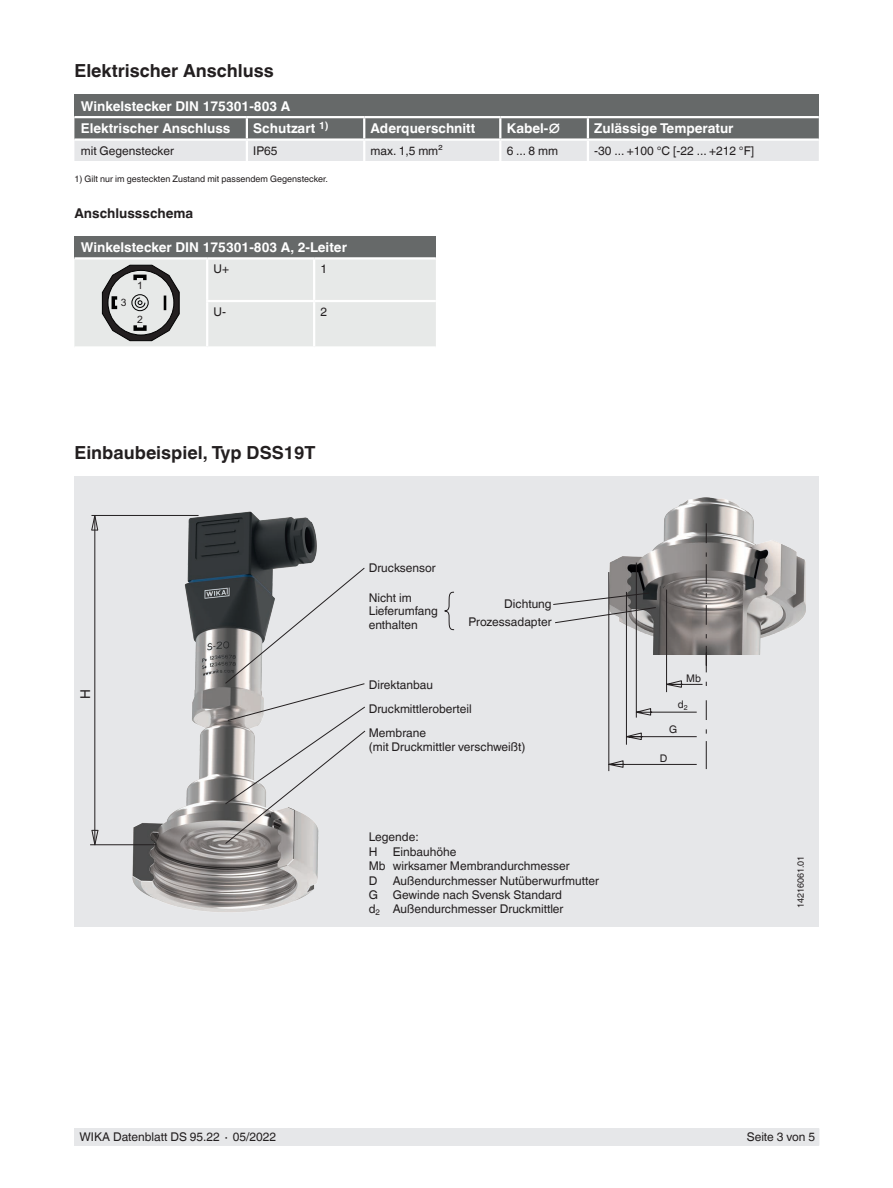
<style>
.page{position:relative;width:893px;height:1188px;background:#fff}
.page>*{position:absolute;margin:0;border:0;box-sizing:border-box;transform-origin:0 0}
.t1{font:700 18px "Helvetica World";color:#231f20}
.t2{font:700 13.5px/22.5px "Helvetica World";color:#fff}
.t3{font:700 13.5px "Helvetica World";color:#231f20}
.t4{font:13.5px "Helvetica World";color:#231f20}
.t5{font:12px/14.2px "Helvetica World";color:#231f20}
.t6{font:10.5px "Helvetica World";color:#231f20}
.t7{font:10.2px "Arial";color:#231f20}
.t8{font:9px "Helvetica World";color:#231f20}
</style>
<div class="page">
<div style="left:75px;top:1128px;width:744px;height:17px;background:#e6e7e9"></div>
<div style="left:74px;top:476px;width:745px;height:451px;background:#e6e7e9"></div>
<img style="left:665px;top:497px;width:140px;height:157px">
<svg style="left:553px;top:516px;width:154px;height:255px"></svg>
<img style="left:106px;top:511px;width:212px;height:401px">
<svg style="left:444px;top:592px;width:11px;height:38px"></svg>
<svg style="left:225px;top:567px;width:141px;height:277px"></svg>
<hr style="left:95px;top:516px;width:1px;height:328px;background:#231f20">
<svg style="left:91px;top:516px;width:7px;height:15px"></svg>
<svg style="left:91px;top:830px;width:8px;height:14px"></svg>
<hr style="left:90px;top:844px;width:66px;height:1px;background:#231f20">
<hr style="left:91px;top:515px;width:108px;height:1px;background:#231f20">
<div style="left:74px;top:95px;width:745px;height:22px;background:#666969"></div>
<svg style="left:74px;top:118px;width:745px;height:43px;background:#a7a9aa"></svg>
<hr style="left:246px;top:118px;width:2px;height:20px;background:#fff">
<hr style="left:363px;top:118px;width:2px;height:20px;background:#fff">
<hr style="left:499px;top:118px;width:2px;height:20px;background:#fff">
<hr style="left:587px;top:118px;width:2px;height:20px;background:#fff">
<hr style="left:246px;top:141px;width:2px;height:20px;background:#fff">
<hr style="left:363px;top:141px;width:2px;height:20px;background:#fff">
<hr style="left:499px;top:141px;width:2px;height:20px;background:#fff">
<hr style="left:587px;top:141px;width:2px;height:20px;background:#fff">
<hr style="left:74px;top:116px;width:173px;height:2px;background:#fff">
<hr style="left:247px;top:116px;width:117px;height:2px;background:#fff">
<hr style="left:364px;top:116px;width:136px;height:2px;background:#fff">
<hr style="left:500px;top:116px;width:88px;height:2px;background:#fff">
<hr style="left:588px;top:116px;width:231px;height:2px;background:#fff">
<hr style="left:74px;top:138px;width:173px;height:3px;background:#fff">
<hr style="left:247px;top:138px;width:117px;height:3px;background:#fff">
<hr style="left:364px;top:138px;width:136px;height:3px;background:#fff">
<hr style="left:500px;top:138px;width:88px;height:3px;background:#fff">
<hr style="left:588px;top:138px;width:231px;height:3px;background:#fff">
<div style="left:74px;top:236px;width:362px;height:22px;background:#666969"></div>
<hr style="left:74px;top:257px;width:133px;height:3px;background:#fff">
<hr style="left:207px;top:257px;width:107px;height:3px;background:#fff">
<hr style="left:314px;top:257px;width:122px;height:3px;background:#fff">
<svg style="left:74px;top:258px;width:362px;height:88px;background:#dbdddc"></svg>
<h1 class="t1" style="left:74px;top:60px;width:201px">Elektrischer Anschluss</h1>
<p class="t2" style="left:81px;top:95px;width:211px">Winkelstecker DIN 175301-803 A<br>Elektrischer Anschluss</p>
<p class="t2" style="left:253px;top:117px;width:77px">Schutzart <sup>1)</sup></p>
<p class="t2" style="left:371px;top:117px;width:106px">Aderquerschnitt</p>
<p class="t2" style="left:507px;top:117px;width:55px">Kabel-∅</p>
<p class="t2" style="left:594px;top:117px;width:141px">Zulässige Temperatur</p>
<p class="t5" style="left:81px;top:143px;width:95px">mit Gegenstecker</p>
<p class="t5" style="left:253px;top:143px;width:26px">IP65</p>
<p class="t5" style="left:371px;top:143px;width:74px">max. 1,5 mm²</p>
<p class="t5" style="left:507px;top:143px;width:53px">6 ... 8 mm</p>
<p class="t5" style="left:594px;top:143px;width:161px">-30 ... +100 °C [-22 ... +212 °F]</p>
<p class="t8" style="left:74px;top:174px;width:255px">1) Gilt nur im gesteckten Zustand mit passendem Gegenstecker.</p>
<p class="t3" style="left:74px;top:205px;width:120px">Anschlussschema</p>
<p class="t2" style="left:81px;top:236px;width:268px">Winkelstecker DIN 175301-803 A, 2-Leiter</p>
<p class="t7" style="left:137px;top:279px;width:7px">1</p>
<p class="t7" style="left:137px;top:313px;width:7px">2</p>
<p class="t5" style="left:214px;top:262px;width:17px">U+</p>
<p class="t5" style="left:320px;top:262px;width:8px">1</p>
<p class="t5" style="left:214px;top:305px;width:14px">U-</p>
<p class="t5" style="left:320px;top:305px;width:8px">2</p>
<p class="t7" style="left:121px;top:295px;width:7px">3</p>
<h1 class="t1" style="left:74px;top:443px;width:243px">Einbaubeispiel, Typ DSS19T</h1>
<p class="t4" style="left:78px;top:699px;width:11px;rotate:-90deg">H</p>
<p class="t5" style="left:369px;top:561px;width:69px">Drucksensor</p>
<p class="t5" style="left:369px;top:591px;width:71px;line-height:13.5px">Nicht im<br>Lieferumfang enthalten</p>
<p class="t5" style="left:468px;top:595px;width:85px;line-height:18px;text-align:right">Dichtung<br>Prozessadapter</p>
<p class="t5" style="left:369px;top:673px;width:105px;line-height:24px">Direktanbau<br>Druckmittleroberteil<br>Membrane</p>
<p class="t5" style="left:369px;top:739px;width:158px">(mit Druckmittler verschweißt)</p>
<p class="t5" style="left:369px;top:830px;width:51px">Legende:<br>H</p>
<p class="t5" style="left:369px;top:845px;width:202px;text-indent:24px">Einbauhöhe<br>Mb wirksamer Membrandurchmesser<br>D</p>
<p class="t5" style="left:369px;top:873px;width:232px;text-indent:24px">Außendurchmesser Nutüberwurfmutter<br>G Gewinde nach Svensk Standard<br>d<sub>2</sub> Außendurchmesser Druckmittler</p>
<p class="t6" style="left:686px;top:672px;width:16px">Mb</p>
<p class="t6" style="left:678px;top:699px;width:11px">d<sub>2</sub></p>
<p class="t6" style="left:669px;top:724px;width:10px">G</p>
<p class="t6" style="left:660px;top:752px;width:9px">D</p>
<p class="t8" style="left:795px;top:908px;width:54px;rotate:-90deg">14216061.01</p>
<p class="t5" style="left:80px;top:1130px;width:198px">WIKA Datenblatt DS 95.22 ∙ 05/2022</p>
<p class="t5" style="left:747px;top:1130px;width:70px">Seite 3 von 5</p>
</div>
